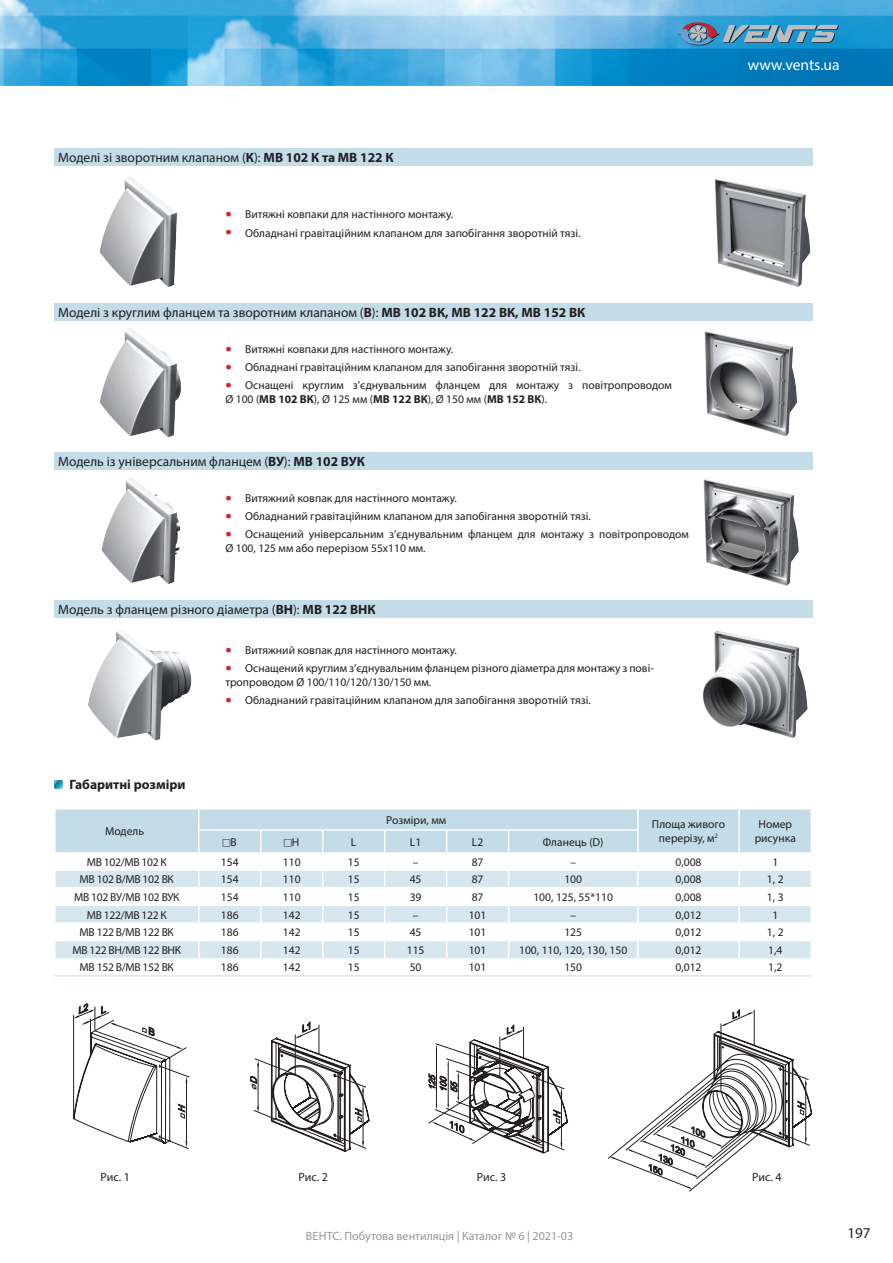
<style>
.page{position:relative;width:893px;height:1263px;background:#fff}
.page>*{position:absolute;margin:0;border:0;box-sizing:border-box;transform-origin:0 0}
.t1{font:15.6px "Myriad Pro";letter-spacing:-.005em;color:#fff}
.t2{font:15px "Myriad Pro";color:#231f20}
.t3{font:13.5px "Myriad Pro";color:#231f20}
.t4{font:700 13.5px "Myriad Pro";color:#231f20}
.t5{font:12px "Myriad Pro";color:#939598}
.t6{font:12px "Myriad Pro";letter-spacing:-.01em;color:#231f20}
.t7{font:11.55px/13.8px "Myriad Pro";color:#231f20}
.t8{font:11.55px "Myriad Pro";letter-spacing:-.025em;color:#231f20}
.s1{font-weight:700}
.s2{font-size:22.5px;color:#d1232a}
</style>
<div class="page">
<img style="left:0;top:0;width:893px;height:85px">
<svg style="left:677px;top:22px;width:162px;height:24px;background:#5f96b7"></svg>
<hr style="left:55px;top:975px;width:144px;height:2px;background:#d6e7ef">
<hr style="left:199px;top:975px;width:62px;height:2px;background:#d6e7ef">
<hr style="left:261px;top:975px;width:62px;height:2px;background:#d6e7ef">
<hr style="left:323px;top:975px;width:62px;height:2px;background:#d6e7ef">
<hr style="left:385px;top:975px;width:62px;height:2px;background:#d6e7ef">
<hr style="left:447px;top:975px;width:62px;height:2px;background:#d6e7ef">
<hr style="left:509px;top:975px;width:129px;height:2px;background:#d6e7ef">
<hr style="left:638px;top:975px;width:101px;height:2px;background:#d6e7ef">
<hr style="left:739px;top:975px;width:72px;height:2px;background:#d6e7ef">
<svg style="left:54px;top:780px;width:9px;height:9px"></svg>
<svg style="left:54px;top:780px;width:8px;height:8px"></svg>
<div style="left:54px;top:303px;width:758px;height:17px;background:#c3dce8"></div>
<div style="left:54px;top:149px;width:758px;height:17px;background:#c3dce8"></div>
<div style="left:54px;top:452px;width:758px;height:17px;background:#c3dce8"></div>
<div style="left:54px;top:601px;width:758px;height:17px;background:#c3dce8"></div>
<img style="left:704px;top:331px;width:93px;height:105px">
<img style="left:100px;top:328px;width:81px;height:109px">
<img style="left:714px;top:177px;width:97px;height:110px">
<img style="left:99px;top:177px;width:78px;height:110px">
<img style="left:703px;top:477px;width:96px;height:109px">
<img style="left:101px;top:478px;width:80px;height:106px">
<img style="left:702px;top:631px;width:106px;height:107px">
<img style="left:88px;top:630px;width:104px;height:111px">
<svg style="left:73px;top:1003px;width:117px;height:146px"></svg>
<svg style="left:250px;top:1021px;width:120px;height:131px"></svg>
<svg style="left:428px;top:1025px;width:140px;height:129px"></svg>
<svg style="left:608px;top:1009px;width:204px;height:183px"></svg>
<svg style="left:55px;top:809px;width:756px;height:149px"></svg>
<p class="t3" style="left:58px;top:150px;width:337px">Моделі зі зворотним клапаном (<span class="s1">К</span>): <span class="s1">МВ 102 К та МВ 122 К</span></p>
<p class="t7" style="left:225px;top:207px;width:229px"><span class="s2">•</span> Витяжні ковпаки для настінного монтажу.</p>
<p class="t7" style="left:225px;top:226px;width:357px"><span class="s2">•</span> Обладнані гравітаційним клапаном для запобігання зворотній тязі.</p>
<p class="t3" style="left:58px;top:304px;width:529px">Моделі з круглим фланцем та зворотним клапаном (<span class="s1">В</span>): <span class="s1">МВ 102 ВК, МВ 122 ВК, МВ 152 ВК</span></p>
<p class="t7" style="left:225px;top:342px;width:229px"><span class="s2">•</span> Витяжні ковпаки для настінного монтажу.</p>
<p class="t7" style="left:225px;top:360px;width:357px"><span class="s2">•</span> Обладнані гравітаційним клапаном для запобігання зворотній тязі.</p>
<p class="t7" style="left:225px;top:378px;width:448px"><span class="s2">•</span> Оснащені круглим з’єднувальним фланцем для монтажу з повітропроводом<br>Ø 100 (<span class="s1">МВ 102 ВК</span>), Ø 125 мм (<span class="s1">МВ 122 ВК</span>), Ø 150 мм (<span class="s1">МВ 152 ВК</span>).</p>
<p class="t3" style="left:58px;top:453px;width:308px">Модель із універсальним фланцем (<span class="s1">ВУ</span>): <span class="s1">МВ 102 ВУК</span></p>
<p class="t7" style="left:225px;top:491px;width:233px"><span class="s2">•</span> Витяжний ковпак для настінного монтажу.</p>
<p class="t7" style="left:225px;top:509px;width:367px"><span class="s2">•</span> Обладнаний гравітаційним клапаном для запобігання зворотній тязі.</p>
<p class="t7" style="left:225px;top:527px;width:465px"><span class="s2">•</span> Оснащений універсальним з’єднувальним фланцем для монтажу з повітропроводом<br>Ø 100, 125 мм або перерізом 55х110 мм.</p>
<p class="t3" style="left:58px;top:601px;width:319px">Модель з фланцем різного діаметра (<span class="s1">ВН</span>): <span class="s1">МВ 122 ВНК</span></p>
<p class="t4" style="left:70px;top:775px;width:117px">Габаритні розміри</p>
<p class="t7" style="left:225px;top:643px;width:233px"><span class="s2">•</span> Витяжний ковпак для настінного монтажу.</p>
<p class="t7" style="left:225px;top:661px;width:430px"><span class="s2">•</span> Оснащений круглим з’єднувальним фланцем різного діаметра для монтажу з пові&shy;тропроводом Ø 100/110/120/130/150 мм.</p>
<p class="t7" style="left:225px;top:693px;width:367px"><span class="s2">•</span> Обладнаний гравітаційним клапаном для запобігання зворотній тязі.</p>
<h1 class="t1" style="left:748px;top:55px;width:93px">www.vents.ua</h1>
<p class="t7" style="left:105px;top:824px;width:41px">Модель</p>
<p class="t7" style="left:386px;top:813px;width:61px">Розміри, мм</p>
<p class="t7" style="left:652px;top:817px;width:75px;text-align:center">Площа живого перерізу, м<sup>2</sup></p>
<p class="t7" style="left:755px;top:817px;width:43px;text-align:center">Номер рисунка</p>
<p class="t7" style="left:230px;top:835px;width:8px">B</p>
<p class="t7" style="left:292px;top:835px;width:9px">H</p>
<p class="t7" style="left:351px;top:835px;width:7px">L</p>
<p class="t7" style="left:410px;top:835px;width:13px">L1</p>
<p class="t7" style="left:472px;top:835px;width:13px">L2</p>
<p class="t7" style="left:543px;top:835px;width:62px">Фланець (D)</p>
<p class="t8" style="left:87px;top:855px;width:82px">МВ 102/МВ 102 К</p>
<p class="t7" style="left:221px;top:855px;width:19px">154</p>
<p class="t7" style="left:283px;top:855px;width:19px">110</p>
<p class="t7" style="left:348px;top:855px;width:13px">15</p>
<p class="t7" style="left:413px;top:855px;width:7px">–</p>
<p class="t7" style="left:472px;top:855px;width:13px">87</p>
<p class="t7" style="left:570px;top:855px;width:7px">–</p>
<p class="t7" style="left:675px;top:855px;width:28px">0,008</p>
<p class="t7" style="left:772px;top:855px;width:7px">1</p>
<p class="t8" style="left:80px;top:872px;width:96px">МВ 102 В/МВ 102 ВК</p>
<p class="t7" style="left:221px;top:872px;width:19px">154</p>
<p class="t7" style="left:283px;top:872px;width:19px">110</p>
<p class="t7" style="left:348px;top:872px;width:13px">15</p>
<p class="t7" style="left:410px;top:872px;width:13px">45</p>
<p class="t7" style="left:472px;top:872px;width:13px">87</p>
<p class="t7" style="left:564px;top:872px;width:19px">100</p>
<p class="t7" style="left:675px;top:872px;width:28px">0,008</p>
<p class="t7" style="left:767px;top:872px;width:18px">1, 2</p>
<p class="t8" style="left:74px;top:890px;width:107px">МВ 102 ВУ/МВ 102 ВУК</p>
<p class="t7" style="left:221px;top:890px;width:19px">154</p>
<p class="t7" style="left:283px;top:890px;width:19px">110</p>
<p class="t7" style="left:348px;top:890px;width:13px">15</p>
<p class="t7" style="left:410px;top:890px;width:13px">39</p>
<p class="t7" style="left:472px;top:890px;width:13px">87</p>
<p class="t7" style="left:533px;top:890px;width:81px">100, 125, 55*110</p>
<p class="t7" style="left:675px;top:890px;width:28px">0,008</p>
<p class="t7" style="left:767px;top:890px;width:18px">1, 3</p>
<p class="t8" style="left:87px;top:907px;width:82px">МВ 122/МВ 122 К</p>
<p class="t7" style="left:221px;top:907px;width:19px">186</p>
<p class="t7" style="left:283px;top:907px;width:19px">142</p>
<p class="t7" style="left:348px;top:907px;width:13px">15</p>
<p class="t7" style="left:413px;top:907px;width:7px">–</p>
<p class="t7" style="left:469px;top:907px;width:19px">101</p>
<p class="t7" style="left:570px;top:907px;width:7px">–</p>
<p class="t7" style="left:675px;top:907px;width:28px">0,012</p>
<p class="t7" style="left:772px;top:907px;width:7px">1</p>
<p class="t8" style="left:80px;top:925px;width:96px">МВ 122 В/МВ 122 ВК</p>
<p class="t7" style="left:221px;top:925px;width:19px">186</p>
<p class="t7" style="left:283px;top:925px;width:19px">142</p>
<p class="t7" style="left:348px;top:925px;width:13px">15</p>
<p class="t7" style="left:410px;top:925px;width:13px">45</p>
<p class="t7" style="left:469px;top:925px;width:19px">101</p>
<p class="t7" style="left:564px;top:925px;width:19px">125</p>
<p class="t7" style="left:675px;top:925px;width:28px">0,012</p>
<p class="t7" style="left:767px;top:925px;width:18px">1, 2</p>
<p class="t8" style="left:72px;top:943px;width:110px">МВ 122 ВН/МВ 122 ВНК</p>
<p class="t7" style="left:221px;top:943px;width:19px">186</p>
<p class="t7" style="left:283px;top:943px;width:19px">142</p>
<p class="t7" style="left:348px;top:943px;width:13px">15</p>
<p class="t7" style="left:407px;top:943px;width:19px">115</p>
<p class="t7" style="left:469px;top:943px;width:19px">101</p>
<p class="t7" style="left:519px;top:943px;width:110px">100, 110, 120, 130, 150</p>
<p class="t7" style="left:675px;top:943px;width:28px">0,012</p>
<p class="t7" style="left:768px;top:943px;width:16px">1,4</p>
<p class="t8" style="left:80px;top:960px;width:96px">МВ 152 В/МВ 152 ВК</p>
<p class="t7" style="left:221px;top:960px;width:19px">186</p>
<p class="t7" style="left:283px;top:960px;width:19px">142</p>
<p class="t7" style="left:348px;top:960px;width:13px">15</p>
<p class="t7" style="left:410px;top:960px;width:13px">50</p>
<p class="t7" style="left:469px;top:960px;width:19px">101</p>
<p class="t7" style="left:564px;top:960px;width:19px">150</p>
<p class="t7" style="left:675px;top:960px;width:28px">0,012</p>
<p class="t7" style="left:768px;top:960px;width:16px">1,2</p>
<p class="t6" style="left:101px;top:1169px;width:31px">Рис. 1</p>
<p class="t6" style="left:299px;top:1169px;width:31px">Рис. 2</p>
<p class="t6" style="left:477px;top:1169px;width:31px">Рис. 3</p>
<p class="t6" style="left:752px;top:1169px;width:31px">Рис. 4</p>
<p class="t5" style="left:306px;top:1229px;width:269px">ВЕНТС. Побутова вентиляція | Каталог № 6 | 2021-03</p>
<p class="t2" style="left:847px;top:1224px;width:25px">197</p>
</div>
